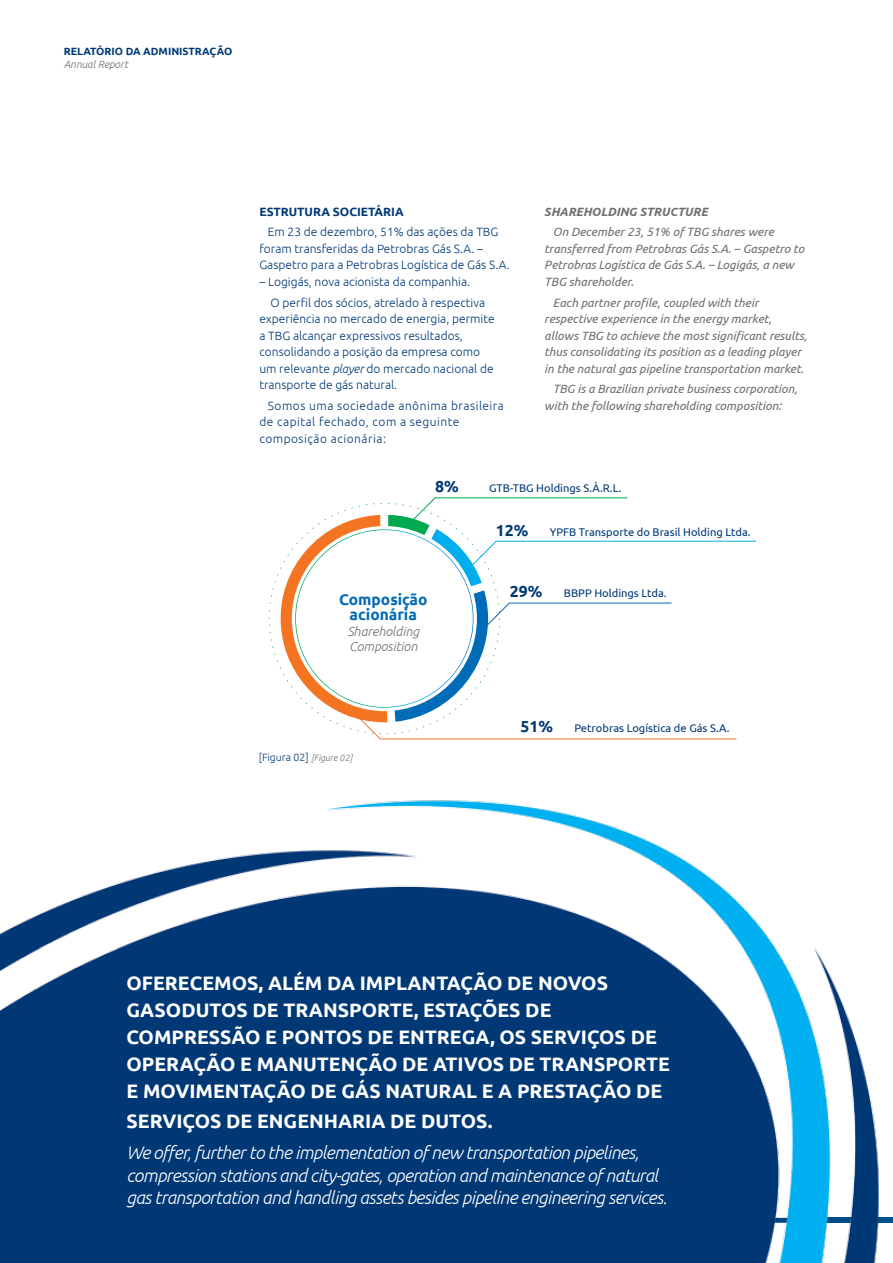
<style>
.page{position:relative;width:893px;height:1263px;background:#fff}
.page>*{position:absolute;margin:0;border:0;box-sizing:border-box;transform-origin:0 0}
.t1{font:700 19.5px/27px "Ubuntu";color:#fff}
.t2{font:italic 300 18px/22.5px "Ubuntu";letter-spacing:-.03em;color:#fff}
.t3{font:700 15.9px "Ubuntu";color:#003976}
.t4{font:700 15.45px/15.5px "Ubuntu";color:#006bb6;text-align:center}
.t5{font:italic 300 12.9px/15.5px "Ubuntu";color:#6d6e71}
.t6{font:italic 12px/16.5px "Ubuntu";color:#6d6e71}
.t7{font:300 12px/16.5px "Ubuntu";color:#003976}
.t8{font:300 12px/16.5px "Ubuntu";letter-spacing:.04em;color:#003976}
.t9{font:italic 700 12px "Ubuntu";color:#6d6e71}
.t10{font:700 12px "Ubuntu";color:#003976}
.t11{font:11.1px "Ubuntu";color:#003976}
.t12{font:700 10.5px "Ubuntu";color:#003976}
.t13{font:300 10.5px "Ubuntu";color:#003976}
.t14{font:italic 300 10.5px "Ubuntu";color:#6d6e71}
.s1{font-style:italic}
.s2{font-style:italic;font-size:9px;color:#6d6e71}
</style>
<div class="page">
<img style="left:0;top:617px;width:893px;height:646px">
<svg style="left:271px;top:497px;width:486px;height:243px"></svg>
<p class="t12" style="left:64px;top:45px;width:170px">RELATÓRIO DA ADMINISTRAÇÃO</p>
<p class="t14" style="left:64px;top:58px;width:66px">Annual Report</p>
<p class="t10" style="left:259px;top:204px;width:146px">ESTRUTURA SOCIETÁRIA</p>
<p class="t7" style="left:259px;top:224px;width:252px;text-indent:9px">Em 23 de dezembro, 51% das ações da TBG foram transferidas da Petrobras Gás S.A. –<br>Gaspetro para a Petrobras Logística de Gás S.A.</p>
<p class="t7" style="left:271px;top:271px;width:216px;line-height:20.7px;text-indent:-11px">– Logigás, nova acionista da companhia.<br>O perfil dos sócios, atrelado à respectiva</p>
<p class="t7" style="left:259px;top:310px;width:237px">experiência no mercado de energia, permite a TBG alcançar expressivos resultados, consolidando a posição da empresa como um relevante <span class="s1">player</span> do mercado nacional de transporte de gás natural.</p>
<p class="t8" style="left:259px;top:397px;width:246px;text-indent:8px">Somos uma sociedade anônima brasileira de capital fechado, com a seguinte composição acionária:</p>
<p class="t9" style="left:544px;top:204px;width:165px">SHAREHOLDING STRUCTURE</p>
<p class="t6" style="left:544px;top:224px;width:262px;text-indent:9px">On December 23, 51% of TBG shares were transferred from Petrobras Gás S.A. – Gaspetro to Petrobras Logística de Gás S.A. – Logigás, a new TBG shareholder.</p>
<p class="t6" style="left:544px;top:294px;width:264px;text-indent:9px">Each partner profile, coupled with their respective experience in the energy market, allows TBG to achieve the most significant results, thus consolidating its position as a leading player in the natural gas pipeline transportation market.</p>
<p class="t6" style="left:544px;top:381px;width:255px;text-indent:9px">TBG is a Brazilian private business corporation, with the following shareholding composition:</p>
<h3 class="t3" style="left:435px;top:477px;width:25px">8%</h3>
<p class="t11" style="left:489px;top:481px;width:134px">GTB-TBG Holdings S.À.R.L.</p>
<h3 class="t3" style="left:496px;top:520px;width:34px">12%</h3>
<p class="t11" style="left:550px;top:525px;width:202px">YPFB Transporte do Brasil Holding Ltda.</p>
<p class="t4" style="left:339px;top:591px;width:90px">Composição acionária</p>
<p class="t5" style="left:347px;top:623px;width:73px">Shareholding<br>Composition</p>
<h3 class="t3" style="left:510px;top:582px;width:34px">29%</h3>
<p class="t11" style="left:564px;top:587px;width:104px">BBPP Holdings Ltda.</p>
<p class="t13" style="left:259px;top:751px;width:95px">[Figura 02] <span class="s2">[Figure 02]</span></p>
<h3 class="t3" style="left:520px;top:716px;width:34px">51%</h3>
<p class="t11" style="left:574px;top:721px;width:156px">Petrobras Logística de Gás S.A.</p>
<h1 class="t1" style="left:126px;top:969px;width:545px">OFERECEMOS, ALÉM DA IMPLANTAÇÃO DE NOVOS GASODUTOS DE TRANSPORTE, ESTAÇÕES DE COMPRESSÃO E PONTOS DE ENTREGA, OS SERVIÇOS DE OPERAÇÃO E MANUTENÇÃO DE ATIVOS DE TRANSPORTE E MOVIMENTAÇÃO DE GÁS NATURAL E A PRESTAÇÃO DE</h1>
<h1 class="t1" style="left:126px;top:1107px;width:367px">SERVIÇOS DE ENGENHARIA DE DUTOS.</h1>
<h2 class="t2" style="left:126px;top:1141px;width:542px">We offer, further to the implementation of new transportation pipelines, compression stations and city-gates, operation and maintenance of natural gas transportation and handling assets besides pipeline engineering services.</h2>
</div>
